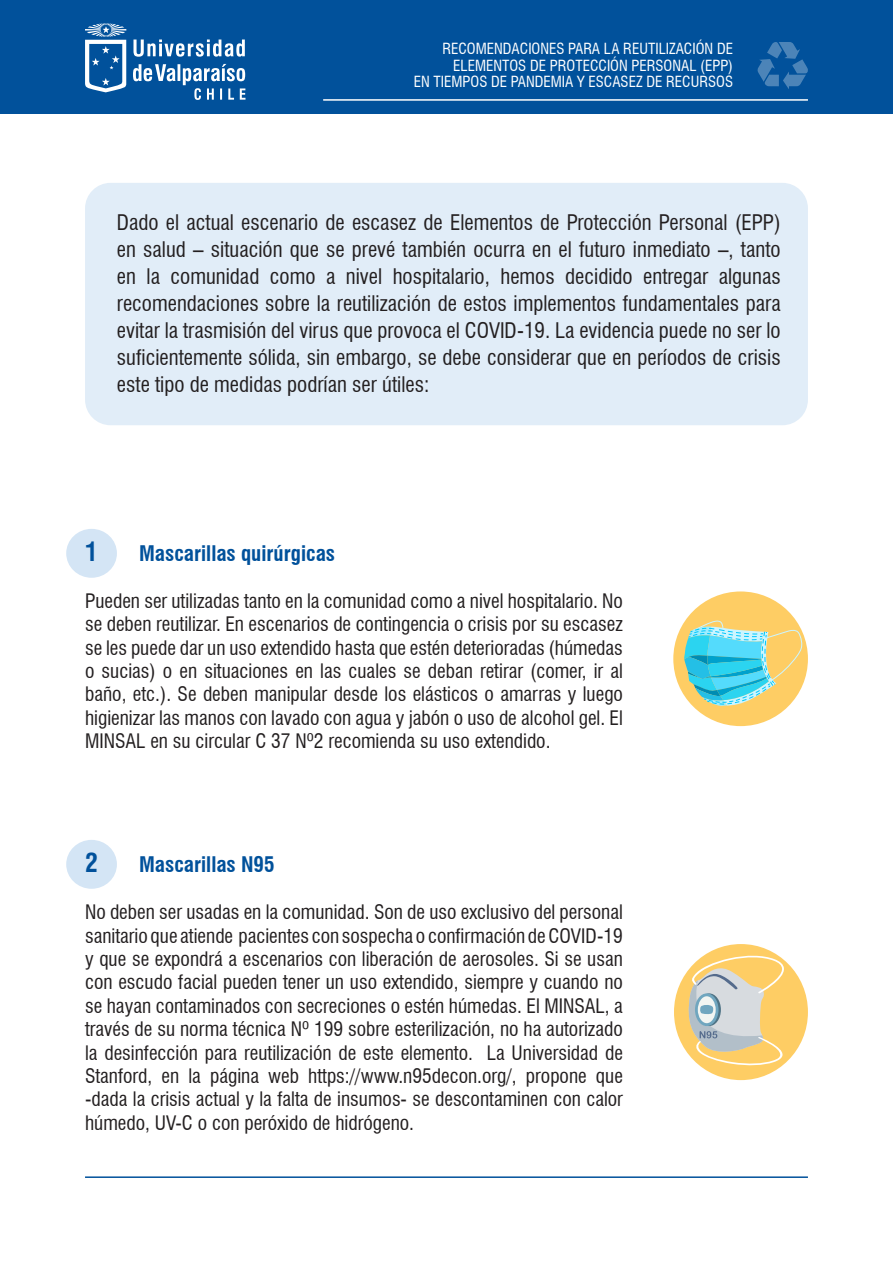
<style>
.page{position:relative;width:893px;height:1263px;background:#fff}
.page>*{position:absolute;margin:0;border:0;box-sizing:border-box;transform-origin:0 0}
.t1{font:700 condensed 25.5px "Swiss 721 BT";color:#01519b}
.t2{font:condensed 21px/27px "Swiss 721 BT";color:#231f20;text-align:justify}
.t3{font:700 condensed 21px "Swiss 721 BT";color:#01519b}
.t4{font:condensed 19.5px/23.4px "Swiss 721 BT";color:#231f20;text-align:justify}
.t5{font:condensed 15px/16.5px "Swiss 721 BT";color:#fff;text-align:right}
</style>
<div class="page">
<div style="left:0;top:0;width:893px;height:114px;background:#01519b"></div>
<svg style="left:85px;top:23px;width:41px;height:69px"></svg>
<svg style="left:133px;top:64px;width:112px;height:36px"></svg>
<svg style="left:133px;top:40px;width:112px;height:17px"></svg>
<hr style="left:323px;top:99px;width:485px;height:2px;background:#fff">
<svg style="left:757px;top:42px;width:51px;height:47px"></svg>
<div style="left:66px;top:840px;width:51px;height:49px;background:#d4e5f5;border-radius:50%"></div>
<div style="left:85px;top:183px;width:723px;height:242px;background:#e1edf8;border-radius:26px"></div>
<hr style="left:85px;top:1176px;width:723px;height:2px;background:#01519b">
<div style="left:66px;top:529px;width:51px;height:49px;background:#d4e5f5;border-radius:50%"></div>
<div style="left:673px;top:591px;width:135px;height:135px;background:#fecd64;border-radius:50%"></div>
<svg style="left:684px;top:620px;width:119px;height:86px"></svg>
<div style="left:674px;top:944px;width:134px;height:136px;background:#fecd64;border-radius:50%"></div>
<svg style="left:686px;top:954px;width:99px;height:112px"></svg>
<p class="t5" style="left:414px;top:41px;width:321px">RECOMENDACIONES PARA LA REUTILIZACIÓN DE<br>ELEMENTOS DE PROTECCIÓN PERSONAL (EPP)<br>EN TIEMPOS DE PANDEMIA Y ESCASEZ DE RECURSOS</p>
<p class="t2" style="left:117px;top:209px;width:665px">Dado el actual escenario de escasez de Elementos de Protección Personal (EPP) en salud – situación que se prevé también ocurra en el futuro inmediato –, tanto en la comunidad como a nivel hospitalario, hemos decidido entregar algunas recomendaciones sobre la reutilización de estos implementos fundamentales para evitar la trasmisión del virus que provoca el COVID-19. La evidencia puede no ser lo suficientemente sólida, sin embargo, se debe considerar que en períodos de crisis este tipo de medidas podrían ser útiles:</p>
<p class="t1" style="left:85px;top:536px;width:14px">1</p>
<p class="t3" style="left:139px;top:541px;width:198px">Mascarillas quirúrgicas</p>
<p class="t4" style="left:85px;top:589px;width:539px">Pueden ser utilizadas tanto en la comunidad como a nivel hospitalario. No se deben reutilizar. En escenarios de contingencia o crisis por su escasez se les puede dar un uso extendido hasta que estén deterioradas (húmedas o sucias) o en situaciones en las cuales se deban retirar (comer, ir al baño, etc.). Se deben manipular desde los elásticos o amarras y luego higienizar las manos con lavado con agua y jabón o uso de alcohol gel. El MINSAL en su circular C 37 Nº2 recomienda su uso extendido.</p>
<p class="t1" style="left:85px;top:848px;width:14px">2</p>
<p class="t3" style="left:139px;top:852px;width:137px">Mascarillas N95</p>
<p class="t4" style="left:85px;top:900px;width:539px">No deben ser usadas en la comunidad. Son de uso exclusivo del personal sanitario que atiende pacientes con sospecha o confirmación de COVID-19 y que se expondrá a escenarios con liberación de aerosoles. Si se usan con escudo facial pueden tener un uso extendido, siempre y cuando no se hayan contaminados con secreciones o estén húmedas. El MINSAL, a través de su norma técnica Nº 199 sobre esterilización, no ha autorizado la desinfección para reutilización de este elemento. La Universidad de Stanford, en la página web https://www.n95decon.org/, propone que -dada la crisis actual y la falta de insumos- se descontaminen con calor húmedo, UV-C o con peróxido de hidrógeno.</p>
</div>
